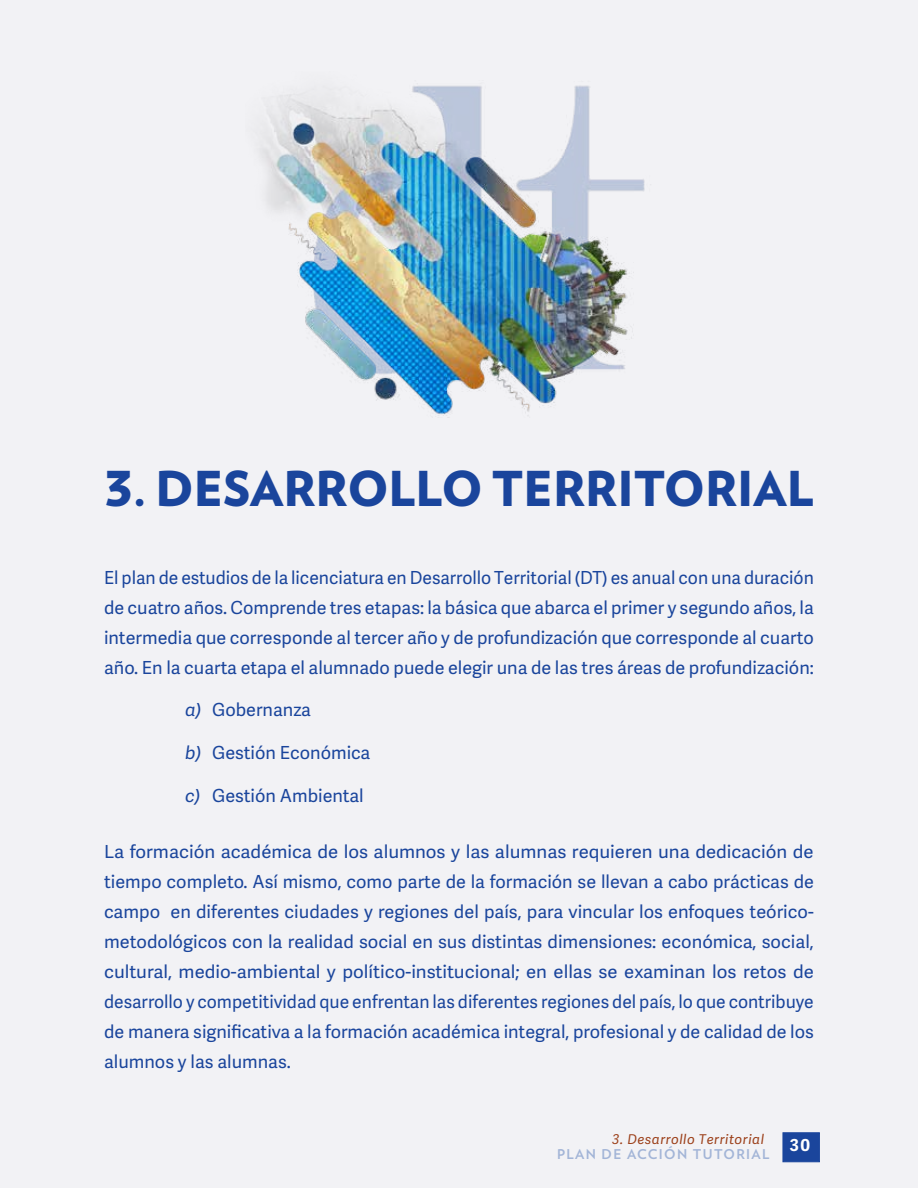
<style>
.page{position:relative;width:918px;height:1188px;background:#f2f2f5}
.page>*{position:absolute;margin:0;border:0;box-sizing:border-box;transform-origin:0 0}
.t1{font:900 48px "Verlag";color:#1a459c}
.t2{font:18px/30px "Adelle Sans";color:#1a459c;text-align:justify}
.t3{font:700 16.5px "Adelle Sans";color:#fff}
.t4{font:italic 13.5px "Adelle Sans";letter-spacing:.04em;color:#9c401a}
.t5{font:700 13.5px "Verlag";letter-spacing:.1em;color:#a3b5d7}
.s1{font-style:italic}
</style>
<div class="page">
<div style="left:783px;top:1132px;width:37px;height:30px;background:#1a459c;border:1px solid #1a459c"></div>
<img style="left:260px;top:85px;width:385px;height:333px">
<h1 class="t1" style="left:104px;top:449px;width:711px">3. DESARROLLO TERRITORIAL</h1>
<p class="t2" style="left:104px;top:562px;width:711px">El plan de estudios de la licenciatura en Desarrollo Territorial (DT) es anual con una duración de cuatro años. Comprende tres etapas: la básica que abarca el primer y segundo años, la intermedia que corresponde al tercer año y de profundización que corresponde al cuarto año. En la cuarta etapa el alumnado puede elegir una de las tres áreas de profundización:</p>
<p class="t2" style="left:185px;top:694px;width:127px"><span class="s1">a)</span> Gobernanza</p>
<p class="t2" style="left:185px;top:737px;width:187px"><span class="s1">b)</span> Gestión Económica</p>
<p class="t2" style="left:185px;top:780px;width:180px"><span class="s1">c)</span> Gestión Ambiental</p>
<p class="t2" style="left:104px;top:836px;width:711px">La formación académica de los alumnos y las alumnas requieren una dedicación de tiempo completo. Así mismo, como parte de la formación se llevan a cabo prácticas de campo en diferentes ciudades y regiones del país, para vincular los enfoques teórico&shy;metodológicos con la realidad social en sus distintas dimensiones: económica, social, cultural, medio-ambiental y político-institucional; en ellas se examinan los retos de desarrollo y competitividad que enfrentan las diferentes regiones del país, lo que contribuye de manera significativa a la formación académica integral, profesional y de calidad de los alumnos y las alumnas.</p>
<p class="t4" style="left:612px;top:1129px;width:153px">3. Desarrollo Territorial</p>
<p class="t5" style="left:557px;top:1144px;width:214px">PLAN DE ACCIÓN TUTORIAL</p>
<p class="t3" style="left:790px;top:1133px;width:22px">30</p>
</div>
